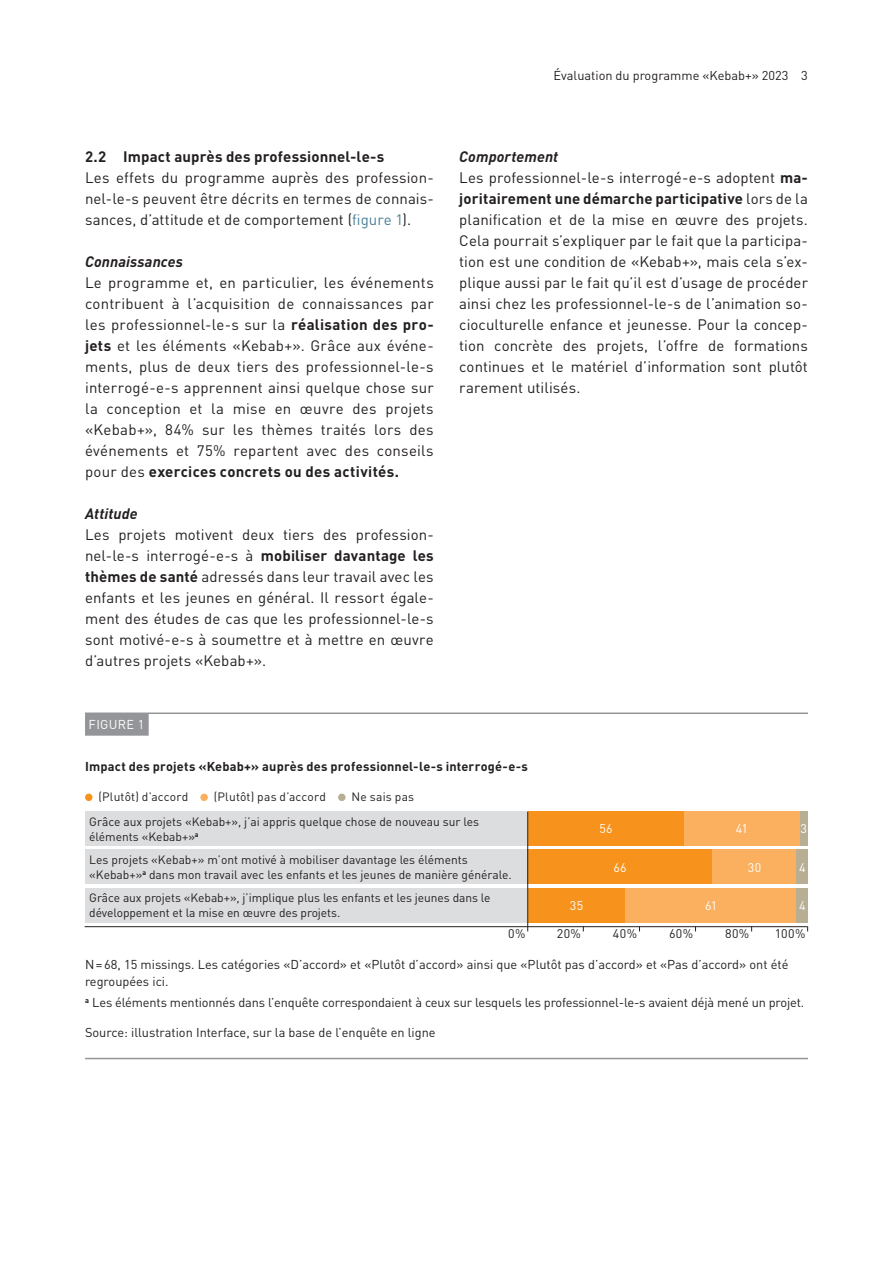
<style>
.page{position:relative;width:893px;height:1263px;background:#fff}
.page>*{position:absolute;margin:0;border:0;box-sizing:border-box;transform-origin:0 0}
.t1{font:15px/21px "DIN Pro";letter-spacing:.005em;color:#231f20;text-align:justify}
.t2{font:700 15px "DIN Pro";letter-spacing:.01em;color:#231f20}
.t3{font:italic 700 15px "DIN Pro";letter-spacing:.01em;color:#231f20}
.t4{font:12.75px/16.5px "DIN Pro";letter-spacing:-.01em;color:#231f20}
.t5{font:700 12.75px "DIN Pro";letter-spacing:.015em;color:#231f20}
.t6{font:12.75px "DIN Pro";letter-spacing:.02em;color:#fff}
.t7{font:12.45px "DIN Pro";letter-spacing:.035em;color:#231f20}
.t8{font:12.45px "DIN Pro";letter-spacing:.03em;color:#fff}
.t9{font:12px/15px "DIN Pro";color:#231f20}
.s1{color:#4a8096}
.s2{font-weight:700}
.s3{font-weight:700;font-style:italic}
</style>
<div class="page">
<div style="left:528px;top:888px;width:98px;height:34px;background:#f7931d"></div>
<div style="left:528px;top:811px;width:157px;height:34px;background:#f7931d"></div>
<hr style="left:85px;top:712px;width:723px;height:2px;background:#939598">
<div style="left:85px;top:713px;width:64px;height:23px;background:#939598"></div>
<div style="left:85px;top:794px;width:8px;height:7px;background:#f7931d;border-radius:50%"></div>
<div style="left:200px;top:794px;width:8px;height:7px;background:#fab05f;border-radius:50%"></div>
<div style="left:338px;top:794px;width:8px;height:7px;background:#b8ae94;border-radius:50%"></div>
<hr style="left:85px;top:1058px;width:723px;height:1px;background:#939598">
<div style="left:85px;top:811px;width:442px;height:34px;background:#dcdddf"></div>
<div style="left:799px;top:811px;width:9px;height:34px;background:#b8ae94"></div>
<div style="left:684px;top:811px;width:115px;height:34px;background:#fab05f"></div>
<div style="left:85px;top:888px;width:442px;height:34px;background:#dcdddf"></div>
<div style="left:85px;top:850px;width:442px;height:34px;background:#dcdddf"></div>
<div style="left:528px;top:850px;width:185px;height:34px;background:#f7931d"></div>
<div style="left:713px;top:850px;width:84px;height:34px;background:#fab05f"></div>
<div style="left:797px;top:850px;width:11px;height:34px;background:#b8ae94"></div>
<div style="left:626px;top:888px;width:171px;height:34px;background:#fab05f"></div>
<div style="left:797px;top:888px;width:11px;height:34px;background:#b8ae94"></div>
<hr style="left:85px;top:926px;width:722px;height:1px;background:#231f20">
<hr style="left:527px;top:811px;width:1px;height:120px;background:#231f20">
<p class="t4" style="left:554px;top:66px;width:256px">Évaluation du programme «Kebab+» 2023 3</p>
<p class="t2" style="left:85px;top:146px;width:301px">2.2 Impact auprès des professionnel-le-s</p>
<p class="t1" style="left:85px;top:166px;width:350px">Les effets du programme auprès des profession&shy;nel-le-s peuvent être décrits en termes de connais&shy;sances, d’attitude et de comportement (<span class="s1">figure 1</span>).</p>
<p class="t3" style="left:85px;top:251px;width:99px">Connaissances</p>
<p class="t1" style="left:85px;top:271px;width:350px">Le programme et, en particulier, les événements contribuent à l’acquisition de connaissances par les professionnel-le-s sur la <span class="s2">réalisation des pro&shy;jets</span> et les éléments «Kebab+». Grâce aux événe&shy;ments, plus de deux tiers des professionnel-le-s interrogé-e-s apprennent ainsi quelque chose sur la conception et la mise en œuvre des projets «Kebab+», 84% sur les thèmes traités lors des événements et 75% repartent avec des conseils pour des <span class="s2">exercices concrets ou des activités.</span></p>
<p class="t3" style="left:85px;top:503px;width:54px">Attitude</p>
<p class="t1" style="left:85px;top:523px;width:350px">Les projets motivent deux tiers des profession&shy;nel-le-s interrogé-e-s à <span class="s2">mobiliser davantage les thèmes de santé</span> adressés dans leur travail avec les enfants et les jeunes en général. Il ressort égale&shy;ment des études de cas que les professionnel-le-s sont motivé-e-s à soumettre et à mettre en œuvre d’autres projets «Kebab+».</p>
<p class="t1" style="left:459px;top:145px;width:350px;text-align:left"><span class="s3">Comportement<br></span>Les professionnel-le-s interrogé-e-s adoptent <span class="s2">ma&shy;joritairement une démarche participative</span> lors de la planification et de la mise en œuvre des projets.<br>Cela pourrait s’expliquer par le fait que la participa&shy;tion est une condition de «Kebab+», mais cela s’ex&shy;plique aussi par le fait qu’il est d’usage de procéder ainsi chez les professionnel-le-s de l’animation so&shy;cioculturelle enfance et jeunesse. Pour la concep&shy;tion concrète des projets, l’offre de formations continues et le matériel d’information sont plutôt rarement utilisés.</p>
<p class="t6" style="left:89px;top:716px;width:57px">FIGURE 1</p>
<p class="t5" style="left:85px;top:758px;width:444px">Impact des projets «Kebab+» auprès des professionnel-le-s interrogé-e-s</p>
<p class="t9" style="left:99px;top:789px;width:91px">(Plutôt) d’accord</p>
<p class="t9" style="left:214px;top:789px;width:114px">(Plutôt) pas d’accord</p>
<p class="t9" style="left:89px;top:784px;width:391px;line-height:24.6px;text-indent:262px">Ne sais pas<br>Grâce aux projets «Kebab+», j’ai appris quelque chose de nouveau sur les</p>
<p class="t9" style="left:89px;top:828px;width:111px">éléments «Kebab+»<sup>a</sup></p>
<p class="t8" style="left:599px;top:820px;width:15px">56</p>
<p class="t8" style="left:736px;top:820px;width:14px">41</p>
<p class="t8" style="left:800px;top:820px;width:8px">3</p>
<p class="t9" style="left:89px;top:852px;width:424px">Les projets «Kebab+» m’ont motivé à mobiliser davantage les éléments «Kebab+»<sup>a</sup> dans mon travail avec les enfants et les jeunes de manière générale.</p>
<p class="t8" style="left:613px;top:859px;width:15px">66</p>
<p class="t8" style="left:748px;top:859px;width:15px">30</p>
<p class="t8" style="left:799px;top:859px;width:8px">4</p>
<p class="t8" style="left:705px;top:897px;width:14px">61</p>
<p class="t8" style="left:799px;top:897px;width:8px">4</p>
<p class="t7" style="left:508px;top:925px;width:19px">0%</p>
<p class="t7" style="left:557px;top:925px;width:26px">20%</p>
<p class="t7" style="left:613px;top:925px;width:26px">40%</p>
<p class="t7" style="left:669px;top:925px;width:26px">60%</p>
<p class="t7" style="left:725px;top:925px;width:26px">80%</p>
<p class="t7" style="left:775px;top:925px;width:32px">100%</p>
<p class="t9" style="left:89px;top:890px;width:403px">Grâce aux projets «Kebab+», j’implique plus les enfants et les jeunes dans le développement et la mise en œuvre des projets.</p>
<p class="t8" style="left:570px;top:897px;width:15px">35</p>
<p class="t4" style="left:85px;top:956px;width:705px">N=68, 15 missings. Les catégories «D’accord» et «Plutôt d’accord» ainsi que «Plutôt pas d’accord» et «Pas d’accord» ont été regroupées ici.</p>
<p class="t4" style="left:85px;top:993px;width:721px"><sup>a</sup> Les éléments mentionnés dans l’enquête correspondaient à ceux sur lesquels les professionnel-le-s avaient déjà mené un projet.</p>
<p class="t4" style="left:85px;top:1023px;width:352px">Source: illustration Interface, sur la base de l’enquête en ligne</p>
</div>
